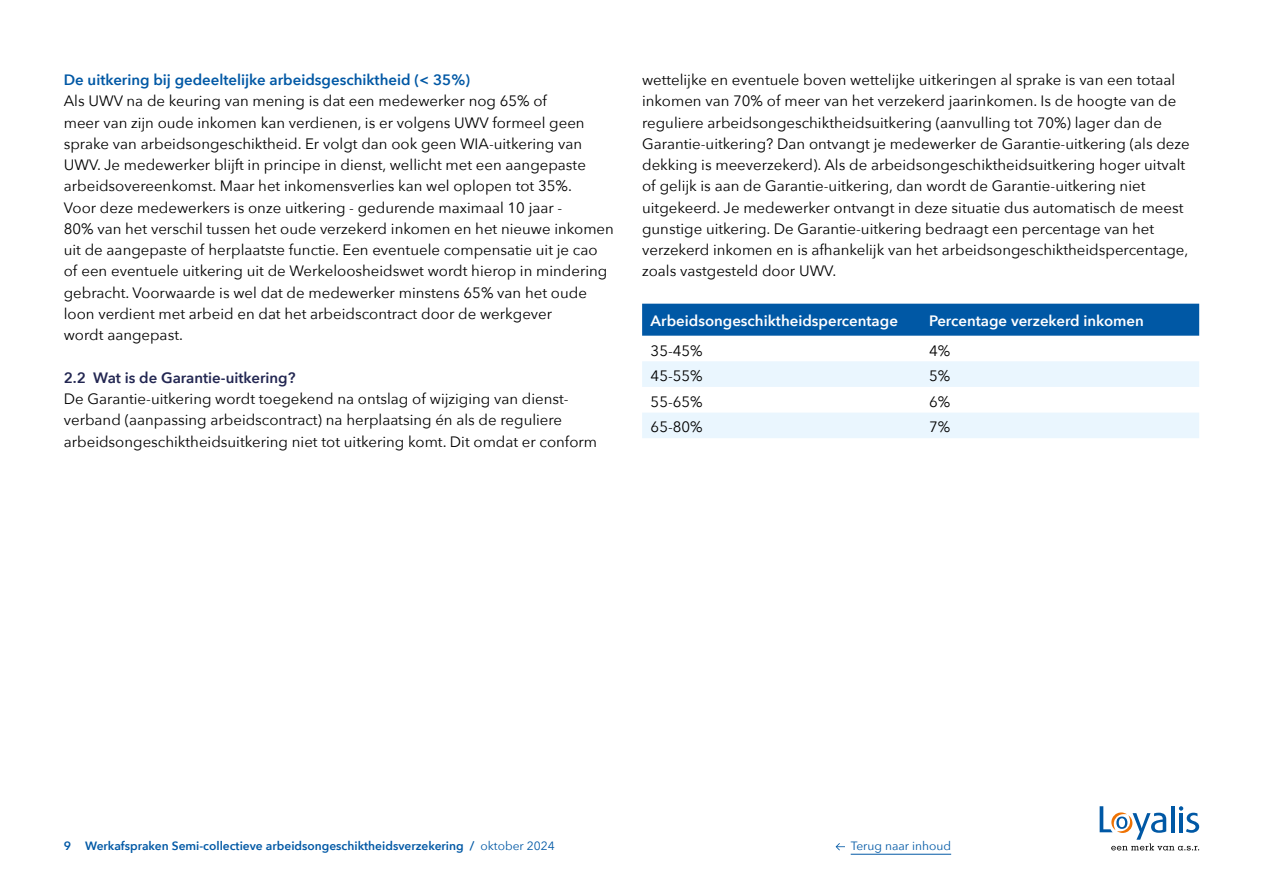
<style>
.page{position:relative;width:1263px;height:893px;background:#fff}
.page>*{position:absolute;margin:0;border:0;box-sizing:border-box;transform-origin:0 0}
.Bodytekst{font:15px/21.3px "Avenir Next";color:#000}
.Grafiek_kopje{font:600 15px "Avenir Next";color:#fff}
.Subkopje{font:600 15px "Avenir Next";color:#0058a5}
.Body_grafiek{font:15px "Avenir Next";color:#000}
.Bodykopje{font:600 15px "Avenir Next";color:#232752}
.t1{font:600 12px "Avenir Next";color:#0058a5}
.t2{font:12px "Avenir Next";color:#0058a5}
.s1{font-weight:400}
</style>
<div class="page">
<hr style="left:851px;top:854px;width:100px;height:1px;background:#0058a5">
<svg style="left:836px;top:843px;width:9px;height:7px"></svg>
<svg style="left:1100px;top:806px;width:99px;height:44px"></svg>
<div style="left:642px;top:304px;width:557px;height:32px;background:#0058a5"></div>
<svg style="left:642px;top:361px;width:557px;height:77px"></svg>
<p class="Subkopje" style="left:64px;top:67px;width:408px">De uitkering bij gedeeltelijke arbeidsgeschiktheid (&lt; 35%)</p>
<p class="Bodytekst" style="left:64px;top:90px;width:524px">Als UWV na de keuring van mening is dat een medewerker nog 65% of meer van zijn oude inkomen kan verdienen, is er volgens UWV formeel geen sprake van arbeidsongeschiktheid. Er volgt dan ook geen WIA-uitkering van UWV. Je medewerker blijft in principe in dienst, wellicht met een aangepaste arbeidsovereenkomst. Maar het inkomensverlies kan wel oplopen tot 35%.</p>
<p class="Bodytekst" style="left:64px;top:196px;width:552px">Voor deze medewerkers is onze uitkering - gedurende maximaal 10 jaar -<br>80% van het verschil tussen het oude verzekerd inkomen en het nieuwe inkomen uit de aangepaste of herplaatste functie. Een eventuele compensatie uit je cao of een eventuele uitkering uit de Werkeloosheidswet wordt hierop in mindering gebracht. Voorwaarde is wel dat de medewerker minstens 65% van het oude loon verdient met arbeid en dat het arbeidscontract door de werkgever<br>wordt aangepast.</p>
<p class="Bodykopje" style="left:64px;top:365px;width:233px">2.2 Wat is de Garantie-uitkering?</p>
<p class="Bodytekst" style="left:64px;top:387px;width:535px">De Garantie--uitkering wordt toegekend na ontslag of wijziging van dienst&shy;verband (aanpassing arbeidscontract) na herplaatsing én als de reguliere arbeidsongeschiktheidsuitkering niet tot uitkering komt. Dit omdat er conform</p>
<p class="Bodytekst" style="left:642px;top:69px;width:549px">wettelijke en eventuele boven wettelijke uitkeringen al sprake is van een totaal inkomen van 70% of meer van het verzekerd jaarinkomen. Is de hoogte van de reguliere arbeidsongeschiktheidsuitkering (aanvulling tot 70%) lager dan de Garantie-uitkering? Dan ontvangt je medewerker de Garantie-uitkering (als deze dekking is meeverzekerd). Als de arbeidsongeschiktheidsuitkering hoger uitvalt of gelijk is aan de Garantie-uitkering, dan wordt de Garantie-uitkering niet uitgekeerd. Je medewerker ontvangt in deze situatie dus automatisch de meest gunstige uitkering. De Garantie--uitkering bedraagt een percentage van het verzekerd inkomen en is afhankelijk van het arbeidsongeschiktheidspercentage, zoals vastgesteld door UWV.</p>
<p class="Grafiek_kopje" style="left:651px;top:308px;width:249px">Arbeidsongeschiktheidspercentage</p>
<p class="Grafiek_kopje" style="left:929px;top:308px;width:216px">Percentage verzekerd inkomen</p>
<p class="Body_grafiek" style="left:651px;top:338px;width:54px">35-45%</p>
<p class="Body_grafiek" style="left:929px;top:338px;width:23px">4%</p>
<p class="Body_grafiek" style="left:651px;top:363px;width:54px">45-55%</p>
<p class="Body_grafiek" style="left:929px;top:363px;width:23px">5%</p>
<p class="Body_grafiek" style="left:651px;top:389px;width:54px">55-65%</p>
<p class="Body_grafiek" style="left:929px;top:389px;width:23px">6%</p>
<p class="Body_grafiek" style="left:651px;top:415px;width:54px">65-80%</p>
<p class="Body_grafiek" style="left:929px;top:415px;width:23px">7%</p>
<p class="t1" style="left:64px;top:836px;width:492px">9 Werkafspraken Semi-collectieve arbeidsongeschiktheidsverzekering / <span class="s1">oktober 2024</span></p>
<p class="t2" style="left:851px;top:836px;width:102px">Terug naar inhoud</p>
</div>
